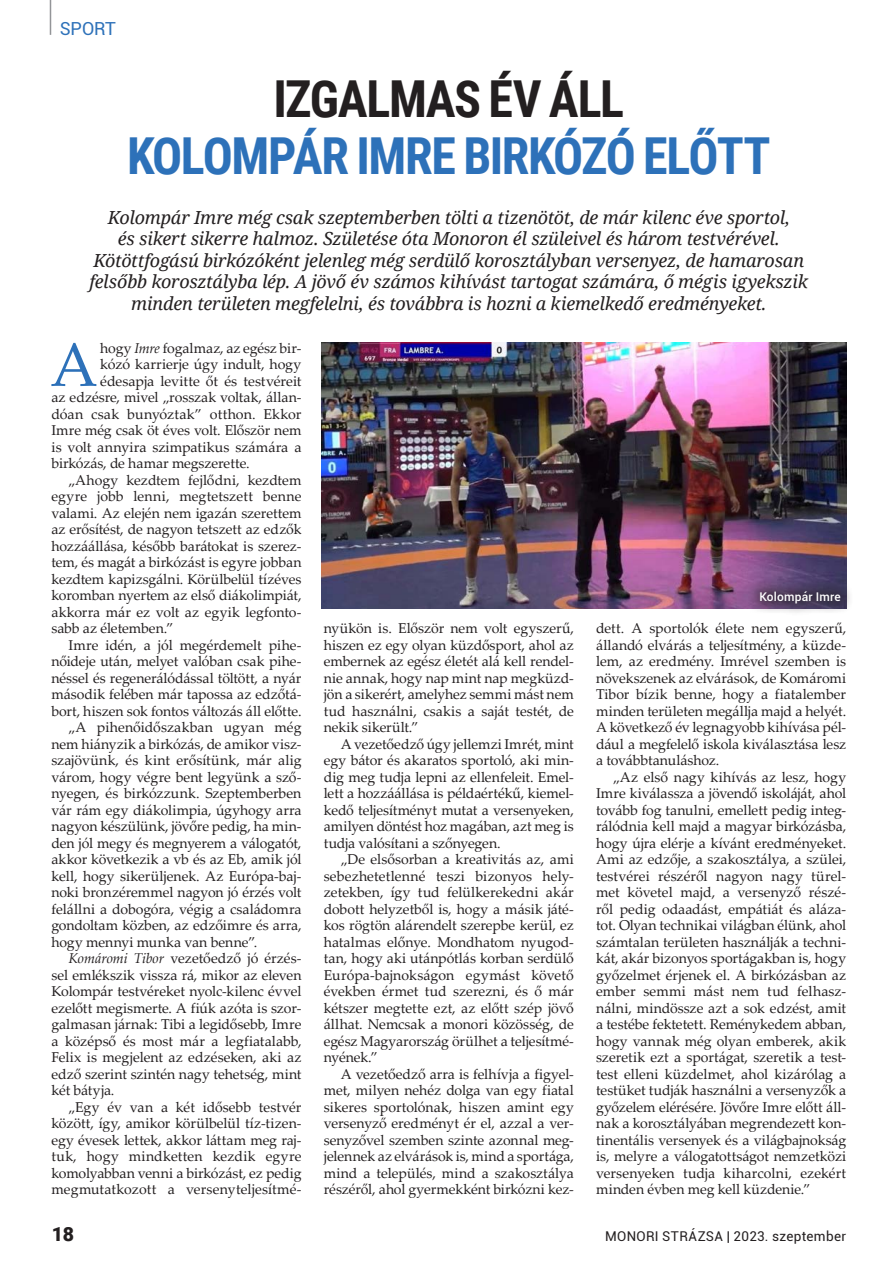
<style>
.page{position:relative;width:893px;height:1263px;background:#fff}
.page>*{position:absolute;margin:0;border:0;box-sizing:border-box;transform-origin:0 0}
.t1{font:61.65px "Palatino Linotype";color:#2d71b9}
.t2{font:700 51px "Roboto Condensed";letter-spacing:-.03em;color:#2d71b9}
.t3{font:700 51px "Roboto Condensed";letter-spacing:-.025em;color:#231f20}
.t4{font:900 19.5px "Roboto";color:#231f20}
.t5{font:italic 18px/21.6px "Noto Serif";letter-spacing:-.015em;color:#231f20;text-align:center}
.t6{font:18px "Roboto";letter-spacing:-.015em;color:#2d71b9}
.t7{font:14.25px/16.5px "Palatino Linotype";letter-spacing:-.005em;color:#231f20;text-align:justify}
.t8{font:14.25px "Palatino Linotype";letter-spacing:.015em;color:#231f20}
.t9{font:13.5px "Roboto";letter-spacing:.02em;color:#231f20}
.t10{font:500 12px "Roboto";letter-spacing:.015em;color:#fff}
.s1{font-style:italic}
</style>
<div class="page">
<hr style="left:50px;top:0;width:1px;height:35px;background:#939598">
<img style="left:322px;top:342px;width:524px;height:266px">
<div style="left:746px;top:579px;width:108px;height:38px;background:#231f20;opacity:.75"></div>
<p class="t6" style="left:60px;top:16px;width:58px">SPORT</p>
<h2 class="t3" style="left:273px;top:63px;width:352px">IZGALMAS ÉV ÁLL</h2>
<h2 class="t2" style="left:127px;top:120px;width:645px">KOLOMPÁR IMRE BIRKÓZÓ ELŐTT</h2>
<p class="t5" style="left:89px;top:206px;width:720px">Kolompár Imre még csak szeptemberben tölti a tizenötöt, de már kilenc éve sportol,<br>és sikert sikerre halmoz. Születése óta Monoron él szüleivel és három testvérével.<br>Kötöttfogású birkózóként jelenleg még serdülő korosztályban versenyez, de hamarosan felsőbb korosztályba lép. A jövő év számos kihívást tartogat számára, ő mégis igyekszik minden területen megfelelni, és továbbra is hozni a kiemelkedő eredményeket.</p>
<h1 class="t1" style="left:50px;top:321px;width:49px">A</h1>
<p class="t7" style="left:100px;top:339px;width:203px">hogy <span class="s1">Imre</span> fogalmaz, az egész bir-</p>
<p class="t7" style="left:100px;top:356px;width:203px">kózó karrierje úgy indult, hogy</p>
<p class="t7" style="left:100px;top:372px;width:203px">édesapja levitte őt és testvéreit</p>
<p class="t7" style="left:51px;top:389px;width:252px">az edzésre, mivel „rosszak voltak, állan-</p>
<p class="t7" style="left:51px;top:405px;width:252px">dóan csak bunyóztak” otthon. Ekkor</p>
<p class="t7" style="left:51px;top:422px;width:252px">Imre még csak öt éves volt. Először nem</p>
<p class="t7" style="left:51px;top:438px;width:252px">is volt annyira szimpatikus számára a</p>
<p class="t7" style="left:51px;top:455px;width:200px">birkózás, de hamar megszerette.</p>
<p class="t7" style="left:68px;top:471px;width:235px">„Ahogy kezdtem fejlődni, kezdtem</p>
<p class="t7" style="left:51px;top:488px;width:252px">egyre jobb lenni, megtetszett benne</p>
<p class="t7" style="left:51px;top:504px;width:252px">valami. Az elején nem igazán szerettem</p>
<p class="t7" style="left:51px;top:521px;width:252px">az erősítést, de nagyon tetszett az edzők</p>
<p class="t7" style="left:51px;top:537px;width:252px">hozzáállása, később barátokat is szerez-</p>
<p class="t7" style="left:51px;top:554px;width:252px">tem, és magát a birkózást is egyre jobban</p>
<p class="t7" style="left:51px;top:570px;width:252px">kezdtem kapizsgálni. Körülbelül tízéves</p>
<p class="t7" style="left:51px;top:587px;width:252px">koromban nyertem az első diákolimpiát,</p>
<p class="t7" style="left:51px;top:603px;width:252px">akkorra már ez volt az egyik legfonto-</p>
<p class="t7" style="left:51px;top:620px;width:124px">sabb az életemben.”</p>
<p class="t7" style="left:68px;top:636px;width:235px">Imre idén, a jól megérdemelt pihe-</p>
<p class="t7" style="left:51px;top:653px;width:252px">nőideje után, melyet valóban csak pihe-</p>
<p class="t7" style="left:51px;top:669px;width:252px">néssel és regenerálódással töltött, a nyár</p>
<p class="t7" style="left:51px;top:686px;width:252px">második felében már tapossa az edzőtá-</p>
<p class="t7" style="left:51px;top:702px;width:252px">bort, hiszen sok fontos változás áll előtte.</p>
<p class="t7" style="left:68px;top:719px;width:235px">„A pihenőidőszakban ugyan még</p>
<p class="t7" style="left:51px;top:735px;width:252px">nem hiányzik a birkózás, de amikor vis -</p>
<p class="t7" style="left:51px;top:752px;width:252px">szajövünk, és kint erősítünk, már alig</p>
<p class="t7" style="left:51px;top:768px;width:252px">várom, hogy végre bent legyünk a sző-</p>
<p class="t7" style="left:51px;top:785px;width:252px">nyegen, és birkózzunk. Szeptemberben</p>
<p class="t7" style="left:51px;top:801px;width:252px">vár rám egy diákolimpia, úgyhogy arra</p>
<p class="t7" style="left:51px;top:818px;width:252px">nagyon készülünk, jövőre pedig, ha min-</p>
<p class="t7" style="left:51px;top:834px;width:252px">den jól megy és megnyerem a válogatót,</p>
<p class="t7" style="left:51px;top:851px;width:252px">akkor következik a vb és az Eb, amik jól</p>
<p class="t7" style="left:51px;top:867px;width:252px">kell, hogy sikerüljenek. Az Európa-baj-</p>
<p class="t7" style="left:51px;top:884px;width:252px">noki bronzéremmel nagyon jó érzés volt</p>
<p class="t7" style="left:51px;top:900px;width:252px">felállni a dobogóra, végig a családomra</p>
<p class="t7" style="left:51px;top:917px;width:252px">gondoltam közben, az edzőimre és arra,</p>
<p class="t7" style="left:51px;top:933px;width:207px">hogy mennyi munka van benne”.</p>
<p class="t7" style="left:68px;top:950px;width:235px"><span class="s1">Komáromi Tibor</span> vezetőedző jó érzés-</p>
<p class="t7" style="left:51px;top:966px;width:252px">sel emlékszik vissza rá, mikor az eleven</p>
<p class="t7" style="left:51px;top:983px;width:252px">Kolompár testvéreket nyolc-kilenc évvel</p>
<p class="t7" style="left:51px;top:999px;width:252px">ezelőtt megismerte. A fiúk azóta is szor-</p>
<p class="t7" style="left:51px;top:1016px;width:252px">galmasan járnak: Tibi a legidősebb, Imre</p>
<p class="t7" style="left:51px;top:1032px;width:252px">a középső és most már a legfiatalabb,</p>
<p class="t7" style="left:51px;top:1049px;width:252px">Felix is megjelent az edzéseken, aki az</p>
<p class="t7" style="left:51px;top:1065px;width:252px">edző szerint szintén nagy tehetség, mint</p>
<p class="t7" style="left:51px;top:1082px;width:65px">két bátyja.</p>
<p class="t7" style="left:68px;top:1098px;width:235px">„Egy év van a két idősebb testvér</p>
<p class="t7" style="left:51px;top:1115px;width:252px">között, így, amikor körülbelül tíz-tizen-</p>
<p class="t7" style="left:51px;top:1131px;width:252px">egy évesek lettek, akkor láttam meg raj-</p>
<p class="t8" style="left:51px;top:1146px;width:252px">tuk, hogy mindketten kezdik egyre</p>
<p class="t7" style="left:51px;top:1164px;width:252px">komolyabban venni a birkózást, ez pedig</p>
<p class="t7" style="left:51px;top:1181px;width:252px">megmutatkozott a versenyteljesítmé-</p>
<p class="t10" style="left:759px;top:588px;width:83px">Kolompár Imre</p>
<p class="t7" style="left:324px;top:620px;width:252px">nyükön is. Először nem volt egyszerű, hiszen ez egy olyan küzdősport, ahol az embernek az egész életét alá kell rendel&shy;nie annak, hogy nap mint nap megküzd&shy;jön a sikerért, amelyhez semmi mást nem tud használni, csakis a saját testét, de nekik sikerült.”</p>
<p class="t7" style="left:324px;top:735px;width:252px;text-indent:17px">A vezetőedző úgy jellemzi Imrét, mint egy bátor és akaratos sportoló, aki min&shy;dig meg tudja lepni az ellenfeleit. Emel&shy;lett a hozzáállása is példaértékű, kiemel&shy;kedő teljesítményt mutat a versenyeken, amilyen döntést hoz magában, azt meg is tudja valósítani a szőnyegen.</p>
<p class="t7" style="left:324px;top:851px;width:252px;text-indent:17px">„De elsősorban a kreativitás az, ami sebezhetetlenné teszi bizonyos hely&shy;zetekben, így tud felülkerekedni akár dobott helyzetből is, hogy a másik játé&shy;kos rögtön alárendelt szerepbe kerül, ez hatalmas előnye. Mondhatom nyugod&shy;tan, hogy aki utánpótlás korban serdülő Európa-bajnokságon egymást követő években érmet tud szerezni, és ő már kétszer megtette ezt, az előtt szép jövő állhat. Nemcsak a monori közösség, de egész Magyarország örülhet a teljesítmé&shy;nyének.”</p>
<p class="t7" style="left:324px;top:1065px;width:252px;text-indent:17px">A vezetőedző arra is felhívja a figyel&shy;met, milyen nehéz dolga van egy fiatal sikeres sportolónak, hiszen amint egy versenyző eredményt ér el, azzal a ver&shy;senyzővel szemben szinte azonnal meg&shy;jelennek az elvárások is, mind a sportága, mind a település, mind a szakosztálya részéről, ahol gyermekként birkózni kez-</p>
<p class="t7" style="left:596px;top:620px;width:252px">dett. A sportolók élete nem egyszerű, állandó elvárás a teljesítmény, a küzde&shy;lem, az eredmény. Imrével szemben is növekszenek az elvárások, de Komáromi Tibor bízik benne, hogy a fiatalember minden területen megállja majd a helyét.<br>A következő év legnagyobb kihívása pél&shy;dául a megfelelő iskola kiválasztása lesz a továbbtanuláshoz.</p>
<p class="t7" style="left:596px;top:768px;width:252px;text-indent:17px">„Az első nagy kihívás az lesz, hogy Imre kiválassza a jövendő iskoláját, ahol tovább fog tanulni, emellett pedig integ&shy;rálódnia kell majd a magyar birkózásba, hogy újra elérje a kívánt eredményeket.<br>Ami az edzője, a szakosztálya, a szülei, testvérei részéről nagyon nagy türel&shy;met követel majd, a versenyző részé&shy;ről pedig odaadást, empátiát és aláza&shy;tot. Olyan technikai világban élünk, ahol számtalan területen használják a techni&shy;kát, akár bizonyos sportágakban is, hogy győzelmet érjenek el. A birkózásban az ember semmi mást nem tud felhasz&shy;nálni, mindössze azt a sok edzést, amit a testébe fektetett. Reménykedem abban, hogy vannak még olyan emberek, akik szeretik ezt a sportágat, szeretik a test&shy;test elleni küzdelmet, ahol kizárólag a testüket tudják használni a versenyzők a győzelem elérésére. Jövőre Imre előtt áll&shy;nak a korosztályában megrendezett kon&shy;tinentális versenyek és a világbajnokság is, melyre a válogatottságot nemzetközi versenyeken tudja kiharcolni, ezekért minden évben meg kell küzdenie.”</p>
<h3 class="t4" style="left:52px;top:1220px;width:24px">18</h3>
<p class="t9" style="left:605px;top:1226px;width:242px">MONORI STRÁZSA | 2023. szeptember</p>
</div>
